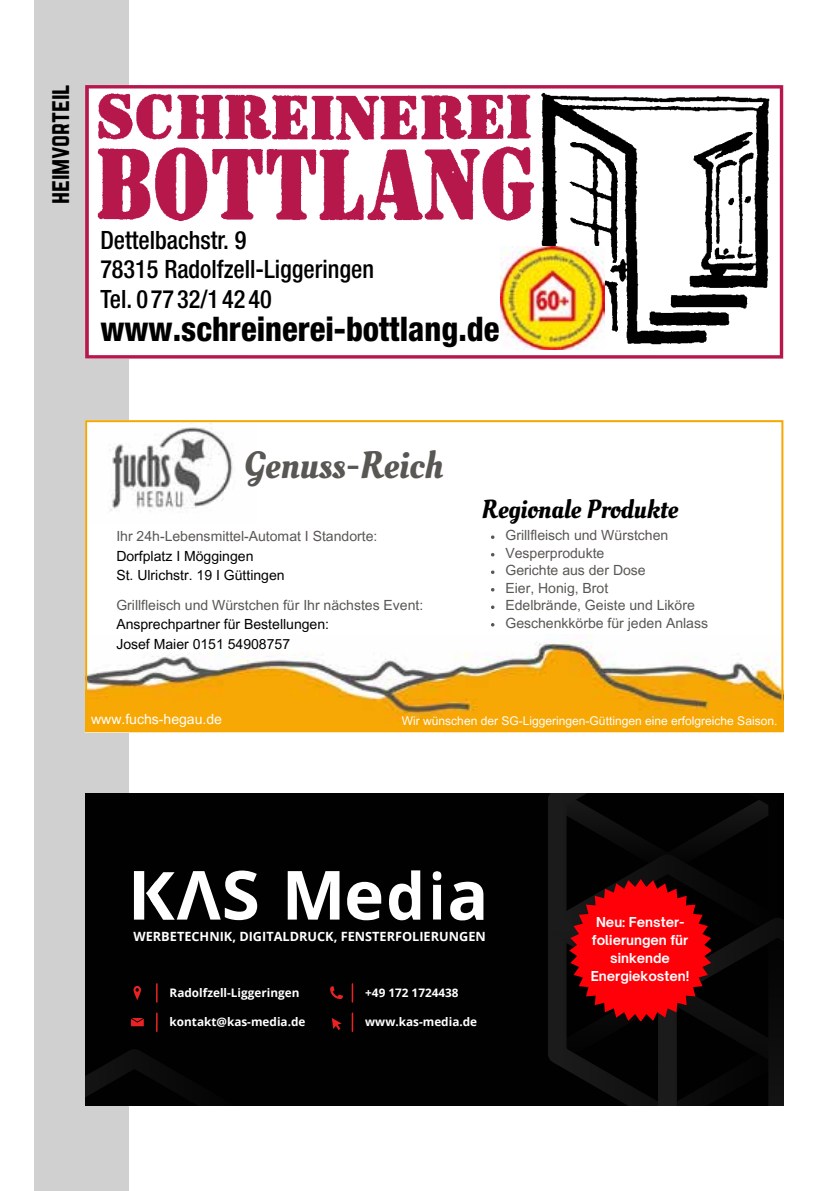
<style>
.page{position:relative;width:840px;height:1191px;background:#fff}
.page>*{position:absolute;margin:0;border:0;box-sizing:border-box;transform-origin:0 0}
.t1{font:38px "Oleo Script";color:#595754}
.t2{font:800 condensed 34px "Helvetica Neue";color:#000;scale:.96 1}
.t3{font:26px "Oleo Script";color:#000}
.t4{font:500 condensed 25.2px/29px "Helvetica Neue";color:#000;scale:.96 1}
.t5{font:24px "Norwester";color:#000}
.t6{font:14px/17.6px "Arial MT Pro";color:#595754}
.t7{font:14px/19.4px "Arial MT Pro";color:#000}
.t8{font:14px "Arial MT Pro";color:#fefefe}
.t9{font:700 13.2px/18px "Open Sauce One";color:#fff;text-align:center}
.t10{font:700 12.8px "Open Sans";color:#fff}
.t11{font:12px "Arial MT Pro";color:#fefefe}
.t12{font:700 11.8px "Open Sans";color:#fff}
</style>
<div class="page">
<div style="left:34px;top:0;width:95px;height:1191px;background:#d0d0d0"></div>
<hr style="left:839px;top:251px;width:1px;height:43px;background:#000">
<svg style="left:85px;top:85px;width:697px;height:273px"></svg>
<img style="left:537px;top:93px;width:237px;height:256px">
<img style="left:95px;top:93px;width:440px;height:128px">
<img style="left:500px;top:246px;width:104px;height:104px">
<div style="left:85px;top:420px;width:698px;height:312px;background:#fff"></div>
<img style="left:88px;top:634px;width:692px;height:95px">
<img style="left:110px;top:423px;width:124px;height:88px">
<svg style="left:491px;top:535px;width:3px;height:4px"></svg>
<svg style="left:491px;top:570px;width:3px;height:4px"></svg>
<svg style="left:491px;top:605px;width:3px;height:4px"></svg>
<div style="left:85px;top:420px;width:698px;height:312px;border:2px solid #f6a704"></div>
<div style="left:85px;top:794px;width:697px;height:312px;background:#010101"></div>
<svg style="left:156px;top:984px;width:1px;height:18px"></svg>
<svg style="left:287px;top:871px;width:52px;height:48px"></svg>
<svg style="left:347px;top:882px;width:34px;height:38px"></svg>
<svg style="left:389px;top:870px;width:31px;height:50px"></svg>
<svg style="left:450px;top:881px;width:33px;height:39px"></svg>
<svg style="left:432px;top:871px;width:9px;height:48px"></svg>
<svg style="left:134px;top:870px;width:123px;height:50px"></svg>
<svg style="left:156px;top:1013px;width:1px;height:18px"></svg>
<svg style="left:351px;top:984px;width:2px;height:18px"></svg>
<svg style="left:351px;top:1013px;width:2px;height:18px"></svg>
<svg style="left:331px;top:1018px;width:10px;height:12px"></svg>
<svg style="left:330px;top:986px;width:13px;height:13px"></svg>
<svg style="left:133px;top:986px;width:8px;height:14px"></svg>
<svg style="left:85px;top:1049px;width:74px;height:48px"></svg>
<svg style="left:131px;top:1018px;width:13px;height:8px"></svg>
<svg style="left:548px;top:794px;width:234px;height:312px"></svg>
<h3 class="t5" style="left:48px;top:204px;width:122px;rotate:-90deg">heimvorteil</h3>
<h3 class="t4" style="left:100px;top:226px;width:286px">Dettelbachstr. 9<br>78315 Radolfzell-Liggeringen<br>Tel. 077 32/1 42 40</h3>
<h2 class="t2" style="left:100px;top:308px;width:417px">www.schreinerei-bottlang.de</h2>
<h1 class="t1" style="left:243px;top:442px;width:201px">Genuss-Reich</h1>
<p class="t6" style="left:116px;top:528px;width:262px">Ihr 24h-Lebensmittel-Automat I Standorte:</p>
<p class="t7" style="left:116px;top:547px;width:170px">Dorfplatz I Möggingen<br>St. Ulrichstr. 19 I Güttingen</p>
<p class="t6" style="left:116px;top:597px;width:308px">Grillfleisch und Würstchen für Ihr nächstes Event:</p>
<p class="t7" style="left:116px;top:615px;width:214px">Ansprechpartner für Bestellungen:<br>Josef Maier 0151 54908757</p>
<h3 class="t3" style="left:481px;top:493px;width:198px">Regionale Produkte</h3>
<p class="t6" style="left:505px;top:527px;width:204px">Grillfleisch und Würstchen<br>Vesperprodukte<br>Gerichte aus der Dose<br>Eier, Honig, Brot<br>Edelbrände, Geiste und Liköre<br>Geschenkkörbe für jeden Anlass</p>
<p class="t8" style="left:91px;top:711px;width:132px">www.fuchs-hegau.de</p>
<p class="t11" style="left:401px;top:714px;width:377px">Wir wünschen der SG-Liggeringen-Güttingen eine erfolgreiche Saison.</p>
<p class="t10" style="left:133px;top:927px;width:353px">WERBETECHNIK, DIGITALDRUCK, FENSTERFOLIERUNGEN</p>
<p class="t12" style="left:169px;top:984px;width:131px">Radolfzell-Liggeringen</p>
<p class="t12" style="left:169px;top:1013px;width:137px">kontakt@kas-media.de</p>
<p class="t12" style="left:365px;top:984px;width:95px">+49 172 1724438</p>
<p class="t12" style="left:365px;top:1013px;width:113px">www.kas-media.de</p>
<p class="t9" style="left:590px;top:912px;width:100px">Neu: Fenster&shy;folierungen für sinkende<br>Energiekosten!</p>
</div>
